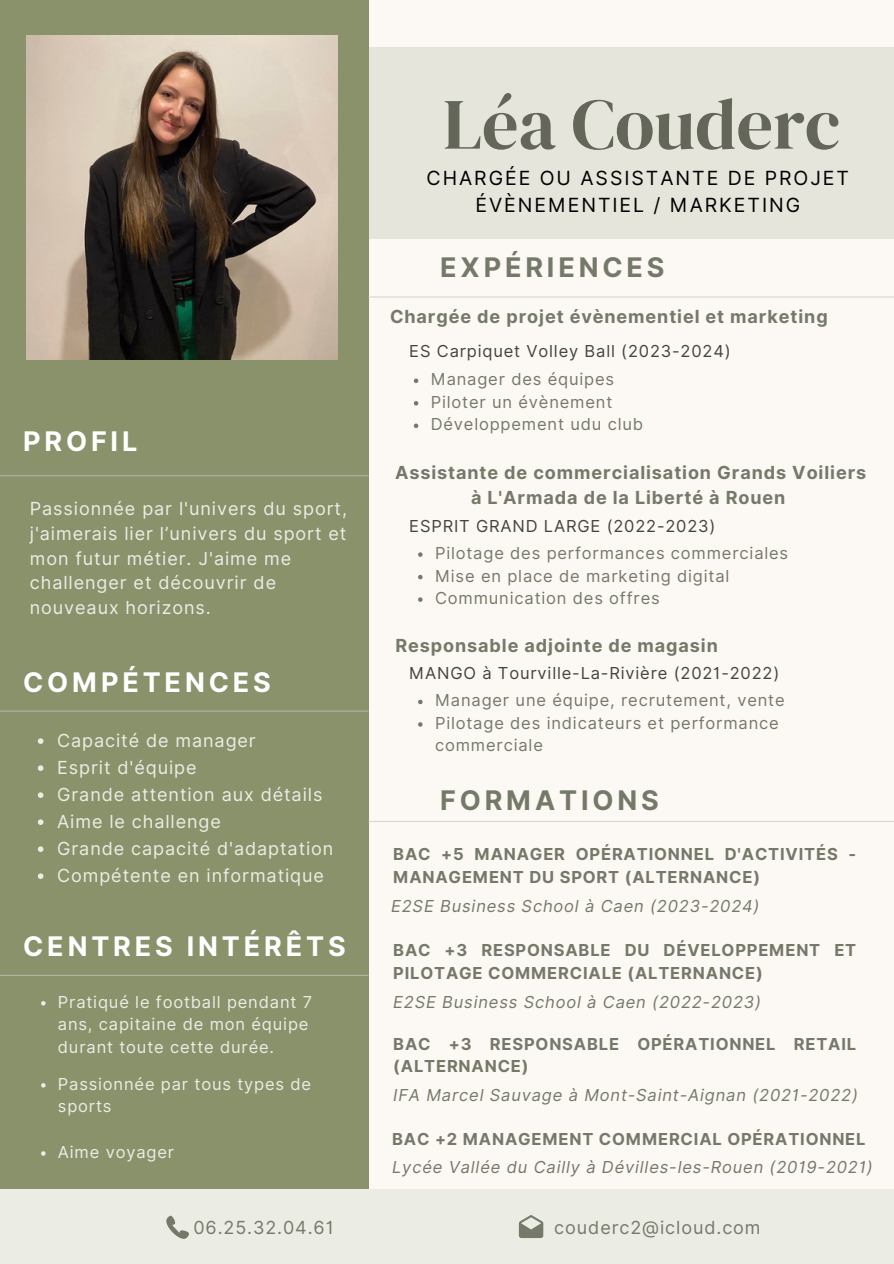
<style>
.page{position:relative;width:894px;height:1264px;background:#fff}
.page>*{position:absolute;margin:0;border:0;box-sizing:border-box;transform-origin:0 0}
.t1{font:72px "DM Serif Display";color:#636659}
.t2{font:700 27px "Inter";letter-spacing:.14em;color:#fff}
.t3{font:700 27px "Inter";letter-spacing:.14em;color:#757969}
.t4{font:19.5px/27px "Inter";letter-spacing:.1em;color:#000;text-align:center}
.t5{font:18px/24.8px "Inter";letter-spacing:.05em;color:#ebede5}
.t6{font:700 18px "Inter";letter-spacing:.05em;color:#757969}
.t7{font:18px "Inter";letter-spacing:.05em;color:#757969}
.t8{font:16.5px/22.5px "Inter";letter-spacing:.05em;color:#757969}
.t9{font:700 16.5px/22.5px "Inter";letter-spacing:.05em;color:#757969}
.t10{font:italic 16.5px "Inter";letter-spacing:.05em;color:#757969}
.t11{font:16.5px/22.5px "Inter";letter-spacing:.05em;color:#ebede5}
.t12{font:16.5px "Inter";letter-spacing:.05em;color:#444440}
</style>
<div class="page">
<div style="left:0;top:0;width:893px;height:1263px;background:#fcf9f4"></div>
<div style="left:0;top:48px;width:893px;height:191px;background:#e5e5dc"></div>
<div style="left:0;top:0;width:368px;height:1263px;background:#89926b"></div>
<hr style="left:0;top:475px;width:368px;height:1px;background:#b2b6a4">
<hr style="left:0;top:710px;width:368px;height:1px;background:#b2b6a4">
<hr style="left:368px;top:820px;width:525px;height:2px;background:#dbd5cb">
<hr style="left:368px;top:296px;width:525px;height:1px;background:#dbd5cb">
<img style="left:27px;top:36px;width:310px;height:324px">
<div style="left:0;top:1189px;width:893px;height:74px;background:#ebede5"></div>
<svg style="left:518px;top:1215px;width:25px;height:22px"></svg>
<svg style="left:166px;top:1215px;width:23px;height:23px"></svg>
<hr style="left:0;top:974px;width:368px;height:1px;background:#b2b6a4">
<svg style="left:38px;top:738px;width:5px;height:6px"></svg>
<svg style="left:38px;top:765px;width:5px;height:6px"></svg>
<svg style="left:38px;top:792px;width:5px;height:6px"></svg>
<svg style="left:38px;top:819px;width:5px;height:6px"></svg>
<svg style="left:38px;top:846px;width:5px;height:6px"></svg>
<svg style="left:38px;top:873px;width:5px;height:6px"></svg>
<svg style="left:41px;top:1001px;width:5px;height:4px"></svg>
<svg style="left:41px;top:1083px;width:5px;height:4px"></svg>
<svg style="left:418px;top:552px;width:4px;height:5px"></svg>
<svg style="left:418px;top:575px;width:4px;height:4px"></svg>
<svg style="left:418px;top:597px;width:4px;height:5px"></svg>
<svg style="left:418px;top:699px;width:4px;height:5px"></svg>
<svg style="left:418px;top:722px;width:4px;height:4px"></svg>
<svg style="left:41px;top:1151px;width:5px;height:4px"></svg>
<svg style="left:413px;top:378px;width:5px;height:5px"></svg>
<svg style="left:413px;top:401px;width:5px;height:4px"></svg>
<svg style="left:413px;top:423px;width:5px;height:5px"></svg>
<p class="t1" style="left:443px;top:74px;width:399px">Léa Couderc</p>
<p class="t4" style="left:426px;top:164px;width:424px">CHARGÉE OU ASSISTANTE DE PROJET<br>ÉVÈNEMENTIEL / MARKETING</p>
<p class="t2" style="left:23px;top:425px;width:116px">PROFIL</p>
<p class="t5" style="left:30px;top:496px;width:318px">Passionnée par l'univers du sport, j'aimerais lier l’univers du sport et mon futur métier. J'aime me challenger et découvrir de nouveaux horizons.</p>
<p class="t2" style="left:23px;top:666px;width:249px">COMPÉTENCES</p>
<p class="t5" style="left:57px;top:728px;width:200px">Capacité de manager</p>
<p class="t5" style="left:57px;top:755px;width:141px">Esprit d'équipe</p>
<p class="t5" style="left:57px;top:782px;width:267px">Grande attention aux détails</p>
<p class="t5" style="left:57px;top:809px;width:165px">Aime le challenge</p>
<p class="t5" style="left:57px;top:836px;width:278px">Grande capacité d'adaptation</p>
<p class="t5" style="left:57px;top:863px;width:268px">Compétente en informatique</p>
<p class="t2" style="left:23px;top:929px;width:324px">CENTRES INTÉRÊTS</p>
<p class="t11" style="left:58px;top:990px;width:256px">Pratiqué le football pendant 7 ans, capitaine de mon équipe durant toute cette durée.</p>
<p class="t11" style="left:58px;top:1072px;width:255px">Passionnée par tous types de sports</p>
<p class="t11" style="left:58px;top:1140px;width:118px">Aime voyager</p>
<p class="t3" style="left:440px;top:251px;width:226px">EXPÉRIENCES</p>
<p class="t6" style="left:390px;top:305px;width:439px">Chargée de projet évènementiel et marketing</p>
<p class="t12" style="left:409px;top:341px;width:323px">ES Carpiquet Volley Ball (2023-2024)</p>
<p class="t8" style="left:430px;top:368px;width:185px">Manager des équipes</p>
<p class="t8" style="left:430px;top:390px;width:183px">Piloter un évènement</p>
<p class="t8" style="left:430px;top:413px;width:214px">Développement udu club</p>
<p class="t6" style="left:395px;top:461px;width:473px">Assistante de commercialisation Grands Voiliers</p>
<p class="t6" style="left:471px;top:486px;width:316px">à L'Armada de la Liberté à Rouen</p>
<p class="t12" style="left:409px;top:516px;width:307px">ESPRIT GRAND LARGE (2022-2023)</p>
<p class="t8" style="left:435px;top:542px;width:354px">Pilotage des performances commerciales</p>
<p class="t8" style="left:435px;top:564px;width:296px">Mise en place de marketing digital</p>
<p class="t8" style="left:435px;top:587px;width:226px">Communication des offres</p>
<p class="t6" style="left:395px;top:635px;width:324px">Responsable adjointe de magasin</p>
<p class="t12" style="left:409px;top:663px;width:371px">MANGO à Tourville-La-Rivière (2021-2022)</p>
<p class="t8" style="left:435px;top:689px;width:351px">Manager une équipe, recrutement, vente</p>
<p class="t8" style="left:435px;top:711px;width:345px">Pilotage des indicateurs et performance commerciale</p>
<p class="t3" style="left:440px;top:784px;width:220px">FORMATIONS</p>
<p class="t9" style="left:393px;top:843px;width:464px">BAC +5 MANAGER OPÉRATIONNEL D'ACTIVITÉS -<br>MANAGEMENT DU SPORT (ALTERNANCE)</p>
<p class="t10" style="left:391px;top:896px;width:370px">E2SE Business School à Caen (2023-2024)</p>
<p class="t9" style="left:393px;top:939px;width:464px">BAC +3 RESPONSABLE DU DÉVELOPPEMENT ET<br>PILOTAGE COMMERCIALE (ALTERNANCE)</p>
<p class="t10" style="left:393px;top:992px;width:369px">E2SE Business School à Caen (2022-2023)</p>
<p class="t9" style="left:393px;top:1032px;width:464px">BAC +3 RESPONSABLE OPÉRATIONNEL RETAIL (ALTERNANCE)</p>
<p class="t10" style="left:393px;top:1085px;width:466px">IFA Marcel Sauvage à Mont-Saint-Aignan (2021-2022)</p>
<p class="t9" style="left:392px;top:1127px;width:474px">BAC +2 MANAGEMENT COMMERCIAL OPÉRATIONNEL</p>
<p class="t10" style="left:392px;top:1156px;width:482px">Lycée Vallée du Cailly à Dévilles-les-Rouen (2019-2021)</p>
<p class="t7" style="left:193px;top:1216px;width:142px">06.25.32.04.61</p>
<p class="t7" style="left:554px;top:1216px;width:208px">couderc2@icloud.com</p>
</div>
